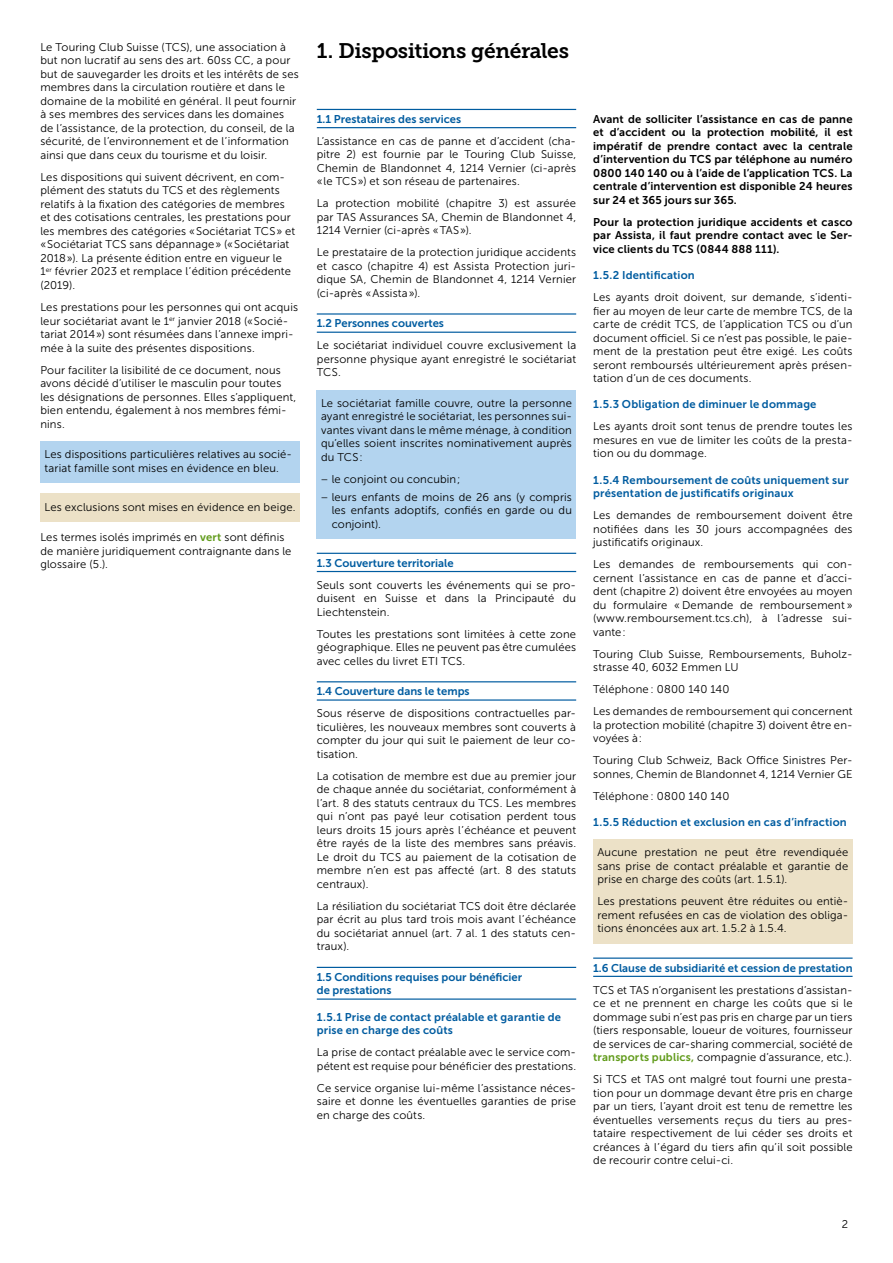
<style>
.page{position:relative;width:893px;height:1263px;background:#fff}
.page>*{position:absolute;margin:0;border:0;box-sizing:border-box;transform-origin:0 0}
.t1{font:21px "Museo Slab 700";letter-spacing:-.02em;color:#000}
.t2{font:11.25px/13.5px "Museo Sans 300";letter-spacing:.015em;color:#000;text-align:justify}
.t3{font:11.25px/13.5px "Museo Sans 700";letter-spacing:.005em;color:#005ca0}
.t4{font:11.25px/13.5px "Museo Sans 700";letter-spacing:.015em;color:#000;text-align:justify}
.s1{font-family:"Museo Sans 700";color:#619b1b}
</style>
<div class="page">
<div style="left:40px;top:441px;width:260px;height:42px;background:#b3d4ef"></div>
<div style="left:40px;top:494px;width:260px;height:28px;background:#ece1c7"></div>
<hr style="left:317px;top:109px;width:259px;height:1px;background:#005ca0">
<hr style="left:317px;top:127px;width:259px;height:1px;background:#005ca0">
<hr style="left:317px;top:313px;width:259px;height:2px;background:#005ca0">
<hr style="left:317px;top:332px;width:259px;height:1px;background:#005ca0">
<div style="left:317px;top:390px;width:259px;height:82px;background:#b3d4ef"></div>
<div style="left:317px;top:466px;width:259px;height:28px;background:#b3d4ef"></div>
<div style="left:317px;top:484px;width:259px;height:55px;background:#b3d4ef"></div>
<hr style="left:317px;top:553px;width:259px;height:1px;background:#005ca0">
<hr style="left:317px;top:571px;width:259px;height:1px;background:#005ca0">
<hr style="left:317px;top:681px;width:259px;height:1px;background:#005ca0">
<hr style="left:317px;top:699px;width:259px;height:2px;background:#005ca0">
<hr style="left:317px;top:967px;width:259px;height:1px;background:#005ca0">
<hr style="left:317px;top:998px;width:259px;height:2px;background:#005ca0">
<div style="left:593px;top:839px;width:260px;height:56px;background:#ece1c7"></div>
<div style="left:593px;top:888px;width:260px;height:56px;background:#ece1c7"></div>
<hr style="left:593px;top:957px;width:260px;height:2px;background:#005ca0">
<hr style="left:593px;top:976px;width:260px;height:1px;background:#005ca0">
<p class="t2" style="left:40px;top:40px;width:260px;text-align:left">Le Touring Club Suisse (TCS), une association à but non lucratif au sens des art. 60ss CC, a pour but de sauvegarder les droits et les intérêts de ses membres dans la circulation routière et dans le domaine de la mobilité en général. Il peut fournir à ses membres des services dans les domaines de l’assistance, de la protection, du conseil, de la sécurité, de l’environnement et de l’information ainsi que dans ceux du tourisme et du loisir.</p>
<p class="t2" style="left:40px;top:170px;width:256px;text-align:left">Les dispositions qui suivent décrivent, en com&shy;plément des statuts du TCS et des règlements relatifs à la fixation des catégories de membres et des cotisations centrales, les prestations pour les membres des catégories «Sociétariat TCS» et «Sociétariat TCS sans dépannage» («Sociétariat 2018»). La présente édition entre en vigueur le 1<sup>er</sup> février 2023 et remplace l’édition précédente (2019).</p>
<p class="t2" style="left:40px;top:300px;width:259px;text-align:left">Les prestations pour les personnes qui ont acquis leur sociétariat avant le 1<sup>er</sup> janvier 2018 («Socié&shy;tariat 2014») sont résumées dans l’annexe impri&shy;mée à la suite des présentes dispositions.</p>
<p class="t2" style="left:40px;top:363px;width:257px;text-align:left">Pour faciliter la lisibilité de ce document, nous avons décidé d’utiliser le masculin pour toutes les désignations de personnes. Elles s’appliquent, bien entendu, également à nos membres fémi&shy;nins.</p>
<p class="t2" style="left:45px;top:447px;width:249px">Les dispositions particulières relatives au socié&shy;tariat famille sont mises en évidence en bleu.</p>
<p class="t2" style="left:45px;top:500px;width:252px">Les exclusions sont mises en évidence en beige.</p>
<p class="t2" style="left:40px;top:530px;width:253px;text-align:left">Les termes isolés imprimés en <span class="s1">vert</span> sont définis de manière juridiquement contraignante dans le glossaire (5.).</p>
<h1 class="t1" style="left:317px;top:39px;width:254px">1. Dispositions générales</h1>
<p class="t3" style="left:317px;top:112px;width:146px">1.1 Prestataires des services</p>
<p class="t2" style="left:317px;top:134px;width:261px">L’assistance en cas de panne et d’accident (cha&shy;pitre 2) est fournie par le Touring Club Suisse, Chemin de Blandonnet 4, 1214 Vernier (ci-après «le TCS») et son réseau de partenaires.</p>
<p class="t2" style="left:317px;top:197px;width:261px">La protection mobilité (chapitre 3) est assurée par TAS Assurances SA, Chemin de Blandonnet 4, 1214 Vernier (ci-après «TAS»).</p>
<p class="t2" style="left:317px;top:246px;width:261px">Le prestataire de la protection juridique accidents et casco (chapitre 4) est Assista Protection juri&shy;dique SA, Chemin de Blandonnet 4, 1214 Vernier (ci-après «Assista»).</p>
<p class="t3" style="left:317px;top:317px;width:129px">1.2 Personnes couvertes</p>
<p class="t2" style="left:317px;top:339px;width:261px">Le sociétariat individuel couvre exclusivement la personne physique ayant enregistré le sociétariat TCS.</p>
<p class="t2" style="left:321px;top:396px;width:252px">Le sociétariat famille couvre, outre la personne ayant enregistré le sociétariat, les personnes sui&shy;vantes vivant dans le même ménage, à condition qu’elles soient inscrites nominativement auprès du TCS:</p>
<p class="t2" style="left:321px;top:470px;width:252px;line-height:17.7px">− le conjoint ou concubin;<br>− leurs enfants de moins de 26 ans (y compris</p>
<p class="t2" style="left:332px;top:504px;width:242px">les enfants adoptifs, confiés en garde ou du conjoint).</p>
<p class="t3" style="left:317px;top:556px;width:138px">1.3 Couverture territoriale</p>
<p class="t2" style="left:317px;top:578px;width:261px">Seuls sont couverts les événements qui se pro&shy;duisent en Suisse et dans la Principauté du Liechtenstein.</p>
<p class="t2" style="left:317px;top:627px;width:261px">Toutes les prestations sont limitées à cette zone géographique. Elles ne peuvent pas être cumulées avec celles du livret ETI TCS.</p>
<p class="t3" style="left:317px;top:684px;width:154px">1.4 Couverture dans le temps</p>
<p class="t2" style="left:317px;top:707px;width:261px">Sous réserve de dispositions contractuelles par&shy;ticulières, les nouveaux membres sont couverts à compter du jour qui suit le paiement de leur co&shy;tisation.</p>
<p class="t2" style="left:317px;top:769px;width:261px">La cotisation de membre est due au premier jour de chaque année du sociétariat, conformément à l’art. 8 des statuts centraux du TCS. Les membres qui n’ont pas payé leur cotisation perdent tous leurs droits 15 jours après l’échéance et peuvent être rayés de la liste des membres sans préavis.<br>Le droit du TCS au paiement de la cotisation de membre n’en est pas affecté (art. 8 des statuts centraux).</p>
<p class="t2" style="left:317px;top:899px;width:261px">La résiliation du sociétariat TCS doit être déclarée par écrit au plus tard trois mois avant l’échéance du sociétariat annuel (art. 7 al. 1 des statuts cen&shy;traux).</p>
<p class="t3" style="left:317px;top:970px;width:207px">1.5 Conditions requises pour bénéficier de prestations</p>
<p class="t3" style="left:317px;top:1010px;width:246px">1.5.1 Prise de contact préalable et garantie de prise en charge des coûts</p>
<p class="t2" style="left:317px;top:1045px;width:261px">La prise de contact préalable avec le service com&shy;pétent est requise pour bénéficier des prestations.</p>
<p class="t2" style="left:317px;top:1081px;width:261px">Ce service organise lui-même l’assistance néces&shy;saire et donne les éventuelles garanties de prise en charge des coûts.</p>
<p class="t4" style="left:593px;top:112px;width:261px">Avant de solliciter l’assistance en cas de panne et d’accident ou la protection mobilité, il est impératif de prendre contact avec la centrale d’intervention du TCS par téléphone au numéro 0800 140 140 ou à l’aide de l’application TCS. La centrale d’intervention est disponible 24 heures sur 24 et 365 jours sur 365.</p>
<p class="t4" style="left:593px;top:215px;width:261px">Pour la protection juridique accidents et casco par Assista, il faut prendre contact avec le Ser&shy;vice clients du TCS (0844 888 111).</p>
<p class="t3" style="left:593px;top:268px;width:103px">1.5.2 Identification</p>
<p class="t2" style="left:593px;top:291px;width:261px">Les ayants droit doivent, sur demande, s’identi&shy;fier au moyen de leur carte de membre TCS, de la carte de crédit TCS, de l’application TCS ou d’un document officiel. Si ce n’est pas possible, le paie&shy;ment de la prestation peut être exigé. Les coûts seront remboursés ultérieurement après présen&shy;tation d’un de ces documents.</p>
<p class="t3" style="left:593px;top:398px;width:225px">1.5.3 Obligation de diminuer le dommage</p>
<p class="t2" style="left:593px;top:420px;width:261px">Les ayants droit sont tenus de prendre toutes les mesures en vue de limiter les coûts de la presta&shy;tion ou du dommage.</p>
<p class="t3" style="left:593px;top:473px;width:257px">1.5.4 Remboursement de coûts uniquement sur présentation de justificatifs originaux</p>
<p class="t2" style="left:593px;top:509px;width:261px">Les demandes de remboursement doivent être notifiées dans les 30 jours accompagnées des justificatifs originaux.</p>
<p class="t2" style="left:593px;top:558px;width:261px;text-align:left">Les demandes de remboursements qui con&shy;cernent l’assistance en cas de panne et d’acci&shy;dent (chapitre 2) doivent être envoyées au moyen du formulaire « Demande de remboursement » (www.remboursement.tcs.ch), à l’adresse sui&shy;vante:</p>
<p class="t2" style="left:593px;top:647px;width:259px">Touring Club Suisse, Remboursements, Buholz&shy;strasse 40, 6032 Emmen LU</p>
<p class="t2" style="left:593px;top:678px;width:261px;line-height:22px">Téléphone : 0800 140 140<br>Les demandes de remboursement qui concernent</p>
<p class="t2" style="left:593px;top:718px;width:261px">la protection mobilité (chapitre 3) doivent être en&shy;voyées à:</p>
<p class="t2" style="left:593px;top:754px;width:261px">Touring Club Schweiz, Back Office Sinistres Per&shy;sonnes, Chemin de Blandonnet 4, 1214 Vernier GE</p>
<p class="t2" style="left:593px;top:789px;width:138px">Téléphone : 0800 140 140</p>
<p class="t3" style="left:593px;top:815px;width:255px">1.5.5 Réduction et exclusion en cas d’infraction</p>
<p class="t2" style="left:597px;top:846px;width:252px">Aucune prestation ne peut être revendiquée sans prise de contact préalable et garantie de prise en charge des coûts (art. 1.5.1).</p>
<p class="t2" style="left:597px;top:895px;width:252px">Les prestations peuvent être réduites ou entiè&shy;rement refusées en cas de violation des obliga&shy;tions énoncées aux art. 1.5.2 à 1.5.4.</p>
<p class="t3" style="left:593px;top:961px;width:261px">1.6 Clause de subsidiarité et cession de prestation</p>
<p class="t2" style="left:593px;top:983px;width:261px">TCS et TAS n’organisent les prestations d’assistan&shy;ce et ne prennent en charge les coûts que si le dommage subi n’est pas pris en charge par un tiers (tiers responsable, loueur de voitures, fournisseur de services de car-sharing commercial, société de <span class="s1">transports publics,</span> compagnie d’assurance, etc.).</p>
<p class="t2" style="left:593px;top:1072px;width:261px">Si TCS et TAS ont malgré tout fourni une presta&shy;tion pour un dommage devant être pris en charge par un tiers, l’ayant droit est tenu de remettre les éventuelles versements reçus du tiers au pres&shy;tataire respectivement de lui céder ses droits et créances à l’égard du tiers afin qu’il soit possible de recourir contre celui-ci.</p>
<p class="t2" style="left:842px;top:1218px;width:8px">2</p>
</div>
